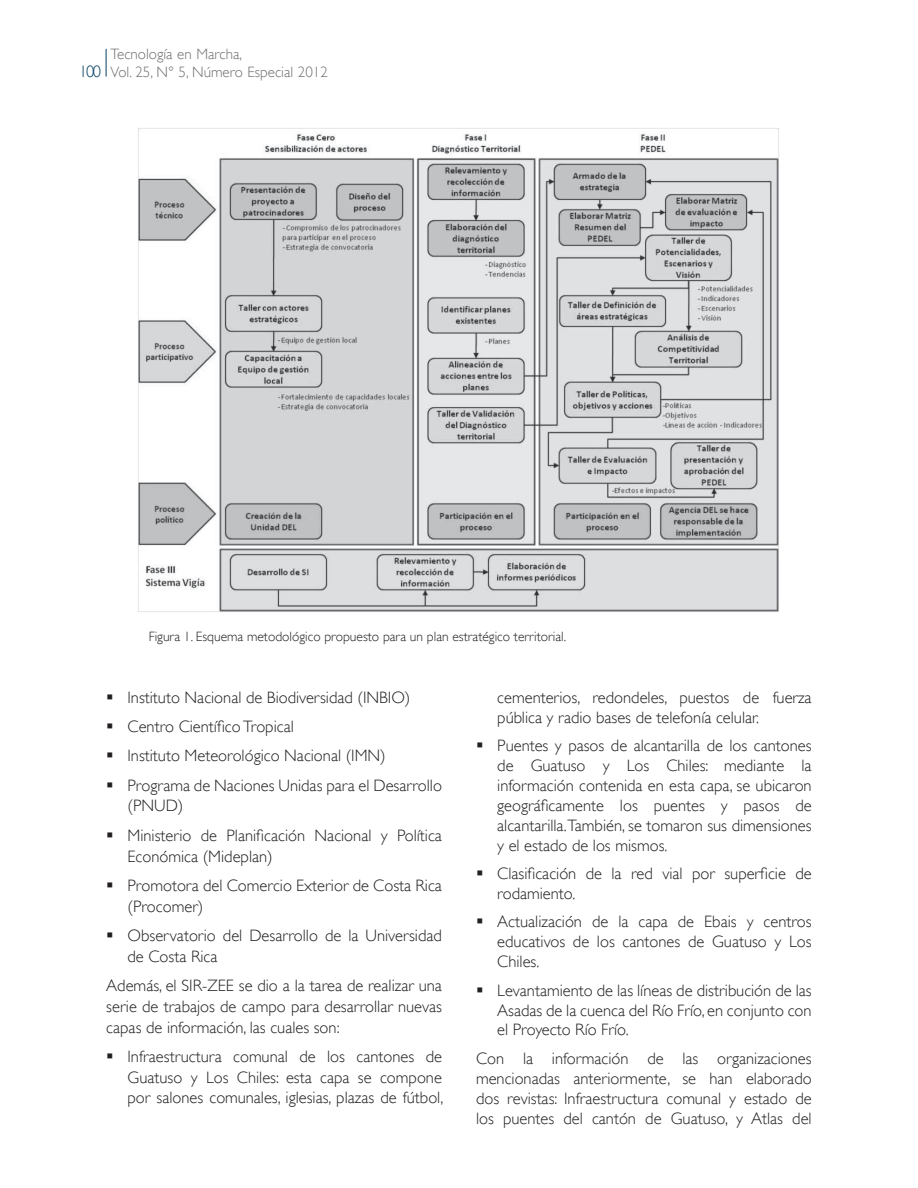
<style>
.page{position:relative;width:918px;height:1188px;background:#fff}
.page>*{position:absolute;margin:0;border:0;box-sizing:border-box;transform-origin:0 0}
.t1{font:300 16.5px/20px "Gill Sans";color:#231f20}
.t2{font:300 15px/18px "Gill Sans";color:#6d6f71}
.t3{font:300 13.5px "Gill Sans";color:#231f20}
.s1{font-size:16.5px;color:#003f5f}
</style>
<div class="page">
<svg style="left:106px;top:49px;width:1px;height:28px"></svg>
<img style="left:138px;top:128px;width:641px;height:484px">
<p class="t2" style="left:79px;top:45px;width:250px;text-indent:31px">Tecnología en Marcha,<br><span class="s1">100</span> Vol. 25, N° 5, Número Especial 2012</p>
<p class="t3" style="left:149px;top:629px;width:419px">Figura 1. Esquema metodológico propuesto para un plan estratégico territorial.</p>
<p class="t1" style="left:106px;top:687px;width:306px">▪ Instituto Nacional de Biodiversidad (INBIO)</p>
<p class="t1" style="left:106px;top:717px;width:189px">▪ Centro Científico Tropical</p>
<p class="t1" style="left:106px;top:746px;width:281px">▪ Instituto Meteorológico Nacional (IMN)</p>
<p class="t1" style="left:128px;top:775px;width:316px;line-height:20.9px;text-indent:-21px">▪ Programa de Naciones Unidas para el Desarrollo (PNUD)</p>
<p class="t1" style="left:128px;top:825px;width:316px;line-height:20.9px;text-indent:-21px">▪ Ministerio de Planificación Nacional y Política<br>Económica (Mideplan)</p>
<p class="t1" style="left:128px;top:875px;width:316px;line-height:20.9px;text-indent:-21px">▪ Promotora del Comercio Exterior de Costa Rica (Procomer)</p>
<p class="t1" style="left:128px;top:925px;width:316px;line-height:20.9px;text-indent:-21px">▪ Observatorio del Desarrollo de la Universidad de Costa Rica</p>
<p class="t1" style="left:106px;top:975px;width:337px;line-height:20.9px;text-align:justify">Además, el SIR-ZEE se dio a la tarea de realizar una serie de trabajos de campo para desarrollar nuevas capas de información, las cuales son:</p>
<p class="t1" style="left:128px;top:1046px;width:317px;line-height:20.9px;text-align:justify;text-indent:-21px">▪ Infraestructura comunal de los cantones de Guatuso y Los Chiles: esta capa se compone por salones comunales, iglesias, plazas de fútbol,</p>
<p class="t1" style="left:497px;top:687px;width:316px">cementerios, redondeles, puestos de fuerza pública y radio bases de telefonía celular.</p>
<p class="t1" style="left:497px;top:736px;width:316px;text-align:justify;text-indent:-21px">▪ Puentes y pasos de alcantarilla de los cantones de Guatuso y Los Chiles: mediante la información contenida en esta capa, se ubicaron geográficamente los puentes y pasos de alcantarilla.También, se tomaron sus dimensiones y el estado de los mismos.</p>
<p class="t1" style="left:497px;top:864px;width:316px;text-indent:-21px">▪ Clasificación de la red vial por superficie de rodamiento.</p>
<p class="t1" style="left:497px;top:912px;width:316px;text-align:justify;text-indent:-21px">▪ Actualización de la capa de Ebais y centros educativos de los cantones de Guatuso y Los Chiles.</p>
<p class="t1" style="left:497px;top:980px;width:316px;text-align:justify;text-indent:-21px">▪ Levantamiento de las líneas de distribución de las Asadas de la cuenca del Río Frío, en conjunto con el Proyecto Río Frío.</p>
<p class="t1" style="left:476px;top:1048px;width:337px;text-align:justify">Con la información de las organizaciones mencionadas anteriormente, se han elaborado dos revistas: Infraestructura comunal y estado de los puentes del cantón de Guatuso, y Atlas del</p>
</div>
